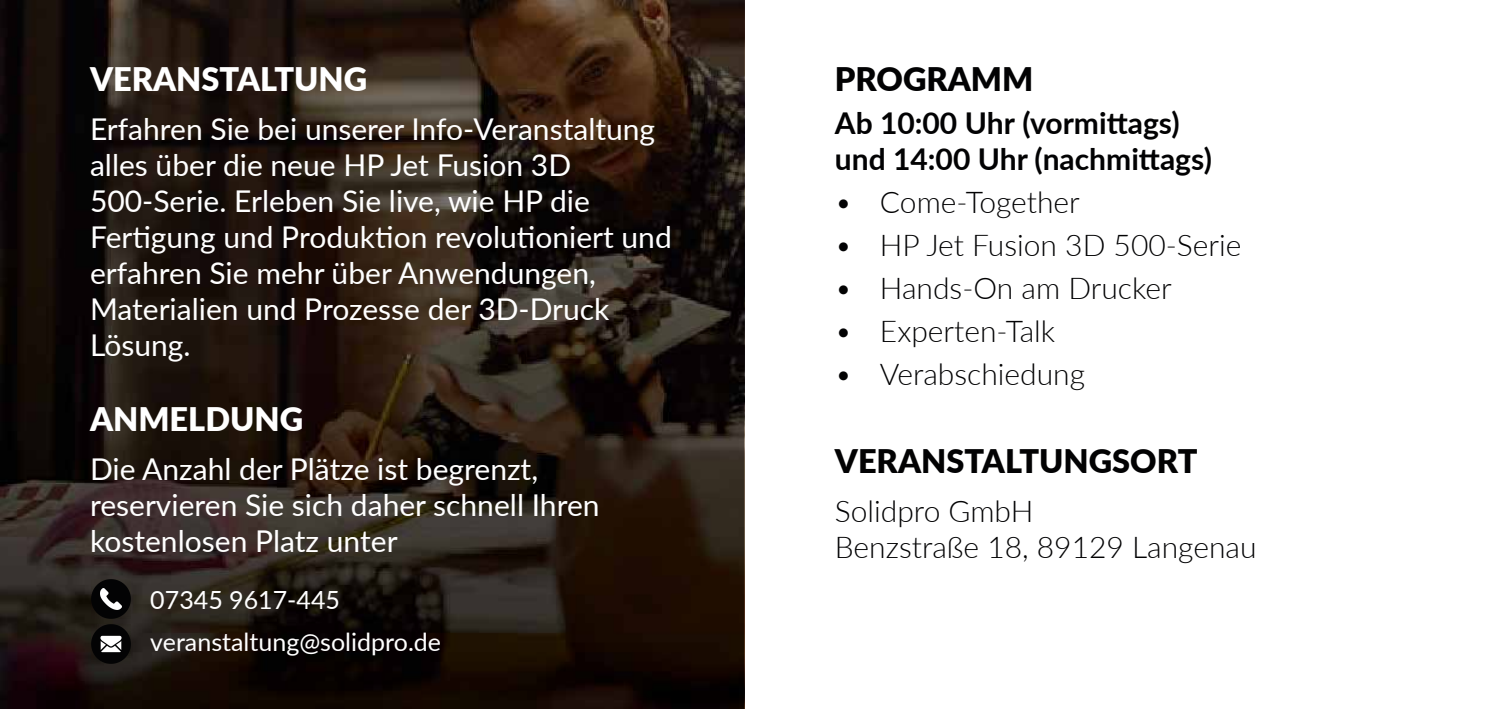
<style>
.page{position:relative;width:1489px;height:709px;background:#fff}
.page>*{position:absolute;margin:0;border:0;box-sizing:border-box;transform-origin:0 0}
.t1{font:900 32.5px "Lato";color:#020203}
.t2{font:900 32.5px "Lato";color:#fff}
.t3{font:30px/36px "Lato";color:#fff}
.t4{font:300 30px/36px "Lato";color:#020203}
.t5{font:700 30px/36px "Lato";color:#020203}
.t6{font:25px/42.8px "Lato";color:#fff}
</style>
<div class="page">
<img style="left:744px;top:0;width:1px;height:709px">
<img style="left:0;top:0;width:744px;height:709px">
<img style="left:91px;top:579px;width:39px;height:39px">
<img style="left:91px;top:624px;width:39px;height:39px">
<p class="t2" style="left:90px;top:55px;width:279px">VERANSTALTUNG</p>
<p class="t3" style="left:90px;top:110px;width:583px">Erfahren Sie bei unserer Info-Veranstaltung alles über die neue HP Jet Fusion 3D 500-Serie. Erleben Sie live, wie HP die Fertigung und Produktion revolutioniert und erfahren Sie mehr über Anwendungen, Materialien und Prozesse der 3D-Druck Lösung.</p>
<p class="t2" style="left:90px;top:395px;width:215px">ANMELDUNG</p>
<p class="t3" style="left:90px;top:450px;width:511px">Die Anzahl der Plätze ist begrenzt, reservieren Sie sich daher schnell Ihren kostenlosen Platz unter</p>
<p class="t6" style="left:150px;top:577px;width:292px">07345 9617-445 veranstaltung@solidpro.de</p>
<p class="t1" style="left:834px;top:54px;width:200px">PROGRAMM</p>
<p class="t5" style="left:834px;top:104px;width:378px">Ab 10:00 Uhr (vormittags) und 14:00 Uhr (nachmittags)</p>
<p class="t4" style="left:834px;top:183px;width:246px">• Come-Together</p>
<p class="t4" style="left:834px;top:226px;width:408px">• HP Jet Fusion 3D 500-Serie</p>
<p class="t4" style="left:834px;top:269px;width:338px">• Hands-On am Drucker</p>
<p class="t4" style="left:834px;top:312px;width:222px">• Experten-Talk</p>
<p class="t4" style="left:834px;top:355px;width:252px">• Verabschiedung</p>
<p class="t1" style="left:834px;top:437px;width:364px">VERANSTALTUNGSORT</p>
<p class="t4" style="left:834px;top:492px;width:423px">Solidpro GmbH<br>Benzstraße 18, 89129 Langenau</p>
</div>
